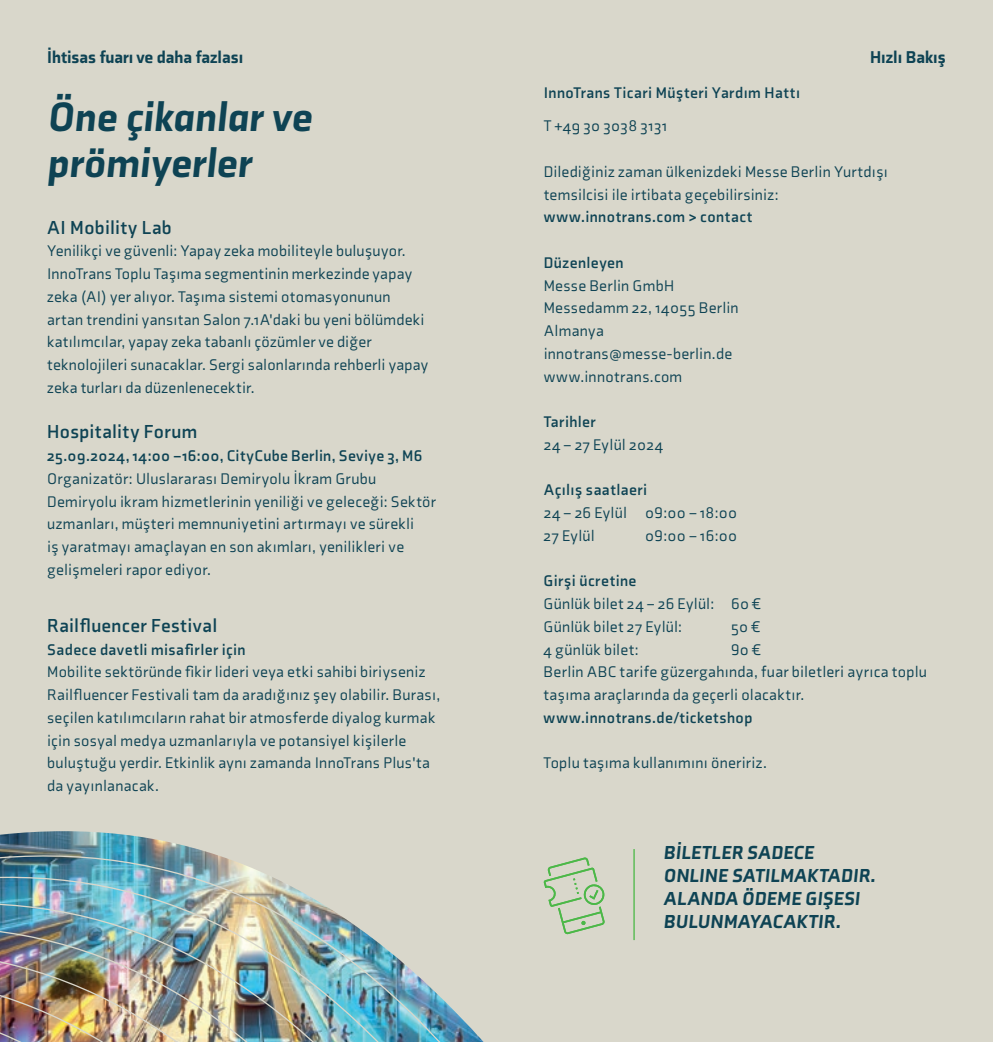
<style>
.page{position:relative;width:993px;height:1042px;background:#fff}
.page>*{position:absolute;margin:0;border:0;box-sizing:border-box;transform-origin:0 0}
.t1{font:italic 900 42px/45.5px "Axia";color:#0e4354}
.t2{font:italic 900 19.25px/22.8px "Axia";letter-spacing:.015em;color:#0e4354}
.t3{font:700 19.25px "Axia";letter-spacing:.02em;color:#0e4354}
.t4{font:900 17.5px "Axia";color:#0e4354}
.t5{font:15.75px/22.8px "Axia";letter-spacing:.02em;color:#0e4354}
.t6{font:700 15.75px "Axia";letter-spacing:.03em;color:#0e4354}
</style>
<div class="page">
<div style="left:0;top:0;width:511px;height:1042px;background:#d9d7cb"></div>
<div style="left:481px;top:0;width:511px;height:1042px;background:#d9d7cb"></div>
<img style="left:0;top:831px;width:484px;height:211px">
<svg style="left:543px;top:857px;width:62px;height:77px"></svg>
<hr style="left:633px;top:849px;width:1px;height:91px;background:#4cb848">
<p class="t4" style="left:47px;top:46px;width:197px">İhtisas fuarı ve daha fazlası</p>
<h1 class="t1" style="left:47px;top:94px;width:266px">Öne çikanlar ve prömiyerler</h1>
<p class="t3" style="left:47px;top:215px;width:126px">AI Mobility Lab</p>
<p class="t5" style="left:47px;top:240px;width:382px">Yenilikçi ve güvenli: Yapay zeka mobiliteyle buluşuyor.<br>InnoTrans Toplu Taşıma segmentinin merkezinde yapay zeka (AI) yer alıyor. Taşıma sistemi otomasyonunun artan trendini yansıtan Salon 7.1A'daki bu yeni bölümdeki katılımcılar, yapay zeka tabanlı çözümler ve diğer teknolojileri sunacaklar. Sergi salonlarında rehberli yapay zeka turları da düzenlenecektir.</p>
<p class="t3" style="left:47px;top:420px;width:151px">Hospitality Forum</p>
<p class="t6" style="left:47px;top:446px;width:376px">25.09.2024, 14:00 –16:00, CityCube Berlin, Seviye 3, M6</p>
<p class="t5" style="left:47px;top:467px;width:390px">Organizatör: Uluslararası Demiryolu İkram Grubu Demiryolu ikram hizmetlerinin yeniliği ve geleceği: Sektör uzmanları, müşteri memnuniyetini artırmayı ve sürekli<br>iş yaratmayı amaçlayan en son akımları, yenilikleri ve gelişmeleri rapor ediyor.</p>
<p class="t3" style="left:47px;top:614px;width:172px">Railfluencer Festival</p>
<p class="t6" style="left:47px;top:640px;width:200px">Sadece davetli misafirler için</p>
<p class="t5" style="left:47px;top:660px;width:394px">Mobilite sektöründe fikir lideri veya etki sahibi biriyseniz Railfluencer Festivali tam da aradığınız şey olabilir. Burası, seçilen katılımcıların rahat bir atmosferde diyalog kurmak için sosyal medya uzmanlarıyla ve potansiyel kişilerle buluştuğu yerdir. Etkinlik aynı zamanda InnoTrans Plus'ta da yayınlanacak.</p>
<p class="t4" style="left:869px;top:46px;width:77px">Hızlı Bakış</p>
<p class="t6" style="left:543px;top:83px;width:258px">InnoTrans Ticari Müşteri Yardım Hattı</p>
<p class="t5" style="left:543px;top:114px;width:125px">T +49 30 3038 3131</p>
<p class="t5" style="left:543px;top:160px;width:345px">Dilediğiniz zaman ülkenizdeki Messe Berlin Yurtdışı temsilcisi ile irtibata geçebilirsiniz:</p>
<p class="t6" style="left:543px;top:207px;width:210px">www.innotrans.com &gt; contact</p>
<p class="t6" style="left:543px;top:253px;width:81px">Düzenleyen</p>
<p class="t5" style="left:543px;top:274px;width:196px">Messe Berlin GmbH<br>Messedamm 22, 14055 Berlin<br>Almanya innotrans@messe-berlin.de www.innotrans.com</p>
<p class="t6" style="left:543px;top:412px;width:54px">Tarihler</p>
<p class="t5" style="left:543px;top:433px;width:121px">24 – 27 Eylül 2024</p>
<p class="t6" style="left:543px;top:480px;width:105px">Açılış saatlaeri</p>
<p class="t5" style="left:543px;top:501px;width:195px">24 – 26 Eylül 09:00 – 18:00<br>27 Eylül</p>
<p class="t5" style="left:645px;top:524px;width:93px">09:00 – 16:00</p>
<p class="t6" style="left:543px;top:571px;width:94px">Girşi ücretine</p>
<p class="t5" style="left:543px;top:592px;width:219px">Günlük bilet 24 – 26 Eylül: 60 €<br>Günlük bilet 27 Eylül:</p>
<p class="t5" style="left:730px;top:615px;width:31px">50 €</p>
<p class="t5" style="left:543px;top:638px;width:97px">4 günlük bilet:</p>
<p class="t5" style="left:543px;top:638px;width:385px;text-indent:187px">90 €<br>Berlin ABC tarife güzergahında, fuar biletleri ayrıca toplu taşıma araçlarında da geçerli olacaktır.</p>
<p class="t6" style="left:543px;top:708px;width:210px">www.innotrans.de/ticketshop</p>
<p class="t5" style="left:543px;top:751px;width:225px">Toplu taşıma kullanımını öneririz.</p>
<p class="t2" style="left:663px;top:841px;width:213px">BİLETLER SADECE<br>ONLINE SATILMAKTADIR.<br>ALANDA ÖDEME GIŞESI<br>BULUNMAYACAKTIR.</p>
</div>
